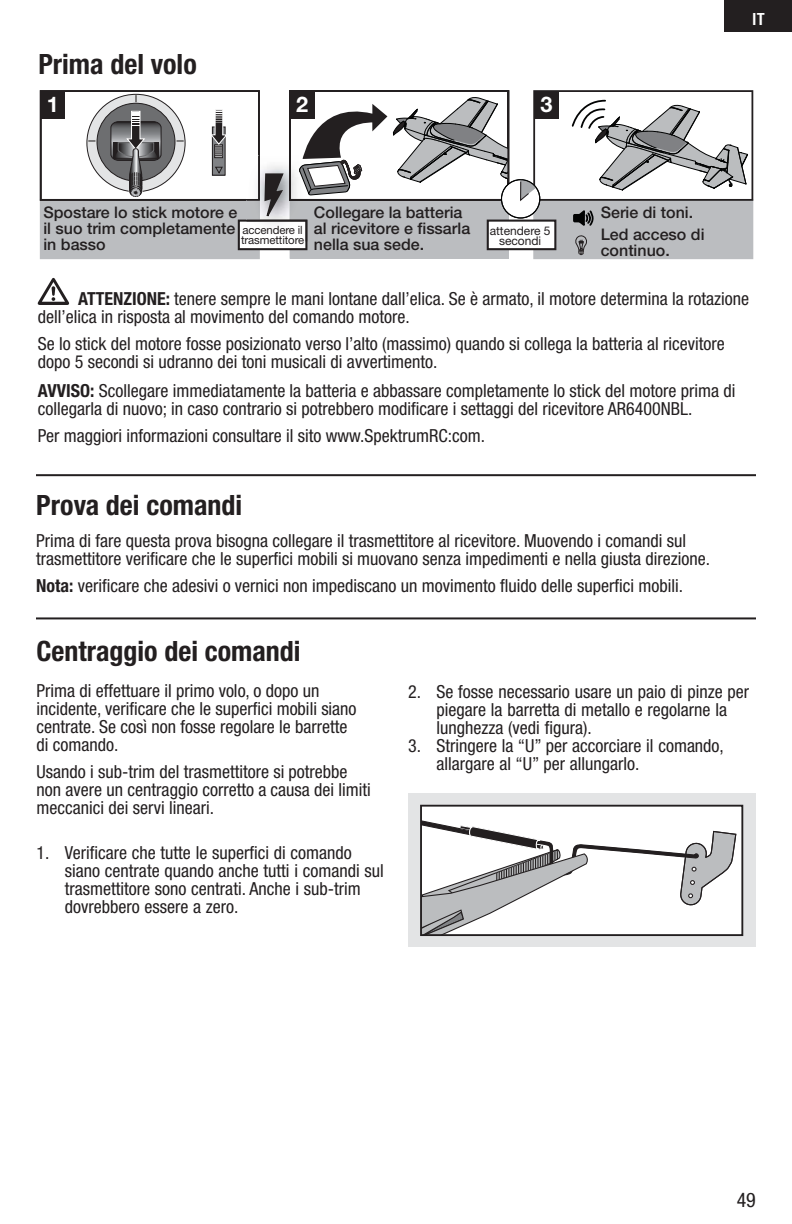
<style>
.page{position:relative;width:792px;height:1224px;background:#fff}
.page>*{position:absolute;margin:0;border:0;box-sizing:border-box;transform-origin:0 0}
.t1{font:700 condensed 28px "Helvetica Neue LT Std";color:#231f20}
.t2{font:700 21.6px "Helvetica Neue LT Std";color:#fff}
.t3{font:condensed 20px "Helvetica Neue LT Std";color:#231f20}
.t4{font:condensed 18px/18px "Helvetica Neue LT Std";color:#231f20}
.t5{font:500 16px/16px "Helvetica Neue LT Std";color:#231f20}
.t6{font:700 condensed 16px "Helvetica LT Std";color:#fff}
.t7{font:12px/10px "Helvetica Neue LT Std";color:#231f20;text-align:center}
.t8{font:11.4px/10px "Helvetica Neue LT Std";letter-spacing:-.01em;color:#231f20}
.s1{font-weight:700}
</style>
<div class="page">
<div style="left:725px;top:0;width:67px;height:31px;background:#231f20"></div>
<div style="left:534px;top:200px;width:218px;height:58px;background:#bbbdc0"></div>
<div style="left:533px;top:199px;width:220px;height:60px;border:2px solid #bbbdc0"></div>
<svg style="left:575px;top:235px;width:12px;height:21px"></svg>
<div style="left:534px;top:92px;width:25px;height:27px;background:#231f20"></div>
<div style="left:533px;top:90px;width:220px;height:111px;border:2px solid #231f20"></div>
<div style="left:573px;top:214px;width:10px;height:8px;border:2px solid #020303"></div>
<svg style="left:576px;top:210px;width:18px;height:16px"></svg>
<svg style="left:571px;top:99px;width:177px;height:92px"></svg>
<svg style="left:40px;top:90px;width:470px;height:169px"></svg>
<div style="left:289px;top:90px;width:220px;height:111px;border:2px solid #231f20"></div>
<div style="left:488px;top:221px;width:67px;height:28px;background:#fff"></div>
<div style="left:487px;top:220px;width:69px;height:30px;border:2px solid #231f20"></div>
<div style="left:502px;top:180px;width:38px;height:38px;background:#fff;border-radius:50%"></div>
<div style="left:501px;top:179px;width:39px;height:39px;border:1px solid #020303;border-radius:50%"></div>
<svg style="left:520px;top:179px;width:16px;height:23px"></svg>
<div style="left:501px;top:179px;width:39px;height:40px;border:1px solid #020303;border-radius:50%"></div>
<svg style="left:38px;top:278px;width:31px;height:27px"></svg>
<hr style="left:36px;top:474px;width:720px;height:2px;background:#231f20">
<div style="left:408px;top:794px;width:348px;height:153px;background:#e3e4e5"></div>
<svg style="left:423px;top:808px;width:314px;height:125px;background:#e3e3e3"></svg>
<div style="left:420px;top:805px;width:323px;height:131px;border:2px solid #231f20"></div>
<hr style="left:36px;top:617px;width:720px;height:2px;background:#231f20">
<h1 class="t1" style="left:38px;top:54px;width:160px">Prima del volo</h1>
<p class="t2" style="left:47px;top:92px;width:14px">1</p>
<p class="t2" style="left:296px;top:92px;width:14px">2</p>
<p class="t2" style="left:540px;top:92px;width:14px">3</p>
<p class="t5" style="left:43px;top:206px;width:195px;text-align:justify">Spostare lo stick motore e il suo trim completamente in basso</p>
<p class="t5" style="left:314px;top:206px;width:158px">Collegare la batteria al ricevitore e fissarla nella sua sede.</p>
<p class="t8" style="left:241px;top:227px;width:65px">accendere il trasmettitore</p>
<p class="t7" style="left:490px;top:227px;width:62px">attendere 5 secondi</p>
<p class="t5" style="left:601px;top:206px;width:94px">Serie di toni.</p>
<p class="t5" style="left:601px;top:228px;width:105px">Led acceso di continuo.</p>
<p class="t6" style="left:752px;top:14px;width:14px">IT</p>
<p class="t4" style="left:38px;top:292px;width:713px;text-indent:40px"><span class="s1">ATTENZIONE:</span> tenere sempre le mani lontane dall’elica. Se è armato, il motore determina la rotazione dell’elica in risposta al movimento del comando motore.</p>
<p class="t4" style="left:38px;top:337px;width:689px">Se lo stick del motore fosse posizionato verso l’alto (massimo) quando si collega la batteria al ricevitore dopo 5 secondi si udranno dei toni musicali di avvertimento.</p>
<p class="t4" style="left:38px;top:384px;width:699px"><span class="s1">AVVISO:</span> Scollegare immediatamente la batteria e abbassare completamente lo stick del motore prima di collegarla di nuovo; in caso contrario si potrebbero modificare i settaggi del ricevitore AR6400NBL.</p>
<p class="t4" style="left:38px;top:429px;width:449px">Per maggiori informazioni consultare il sito www.SpektrumRC:com.</p>
<h1 class="t1" style="left:36px;top:495px;width:207px">Prova dei comandi</h1>
<p class="t4" style="left:36px;top:534px;width:675px">Prima di fare questa prova bisogna collegare il trasmettitore al ricevitore. Muovendo i comandi sul trasmettitore verificare che le superfici mobili si muovano senza impedimenti e nella giusta direzione.</p>
<p class="t4" style="left:36px;top:579px;width:648px"><span class="s1">Nota:</span> verificare che adesivi o vernici non impediscano un movimento fluido delle superfici mobili.</p>
<h1 class="t1" style="left:36px;top:641px;width:266px">Centraggio dei comandi</h1>
<p class="t4" style="left:36px;top:684px;width:322px">Prima di effettuare il primo volo, o dopo un incidente, verificare che le superfici mobili siano centrate. Se così non fosse regolare le barrette di comando.</p>
<p class="t4" style="left:36px;top:765px;width:336px">Usando i sub-trim del trasmettitore si potrebbe non avere un centraggio corretto a causa dei limiti meccanici dei servi lineari.</p>
<p class="t4" style="left:65px;top:846px;width:321px;text-indent:-28px">1. Verificare che tutte le superfici di comando siano centrate quando anche tutti i comandi sul trasmettitore sono centrati. Anche i sub-trim dovrebbero essere a zero.</p>
<p class="t4" style="left:437px;top:685px;width:314px;text-indent:-28px">2. Se fosse necessario usare un paio di pinze per piegare la barretta di metallo e regolarne la lunghezza (vedi figura).</p>
<p class="t4" style="left:437px;top:739px;width:289px;text-indent:-28px">3. Stringere la “U” per accorciare il comando, allargare al “U” per allungarlo.</p>
<p class="t3" style="left:737px;top:1192px;width:21px">49</p>
</div>
